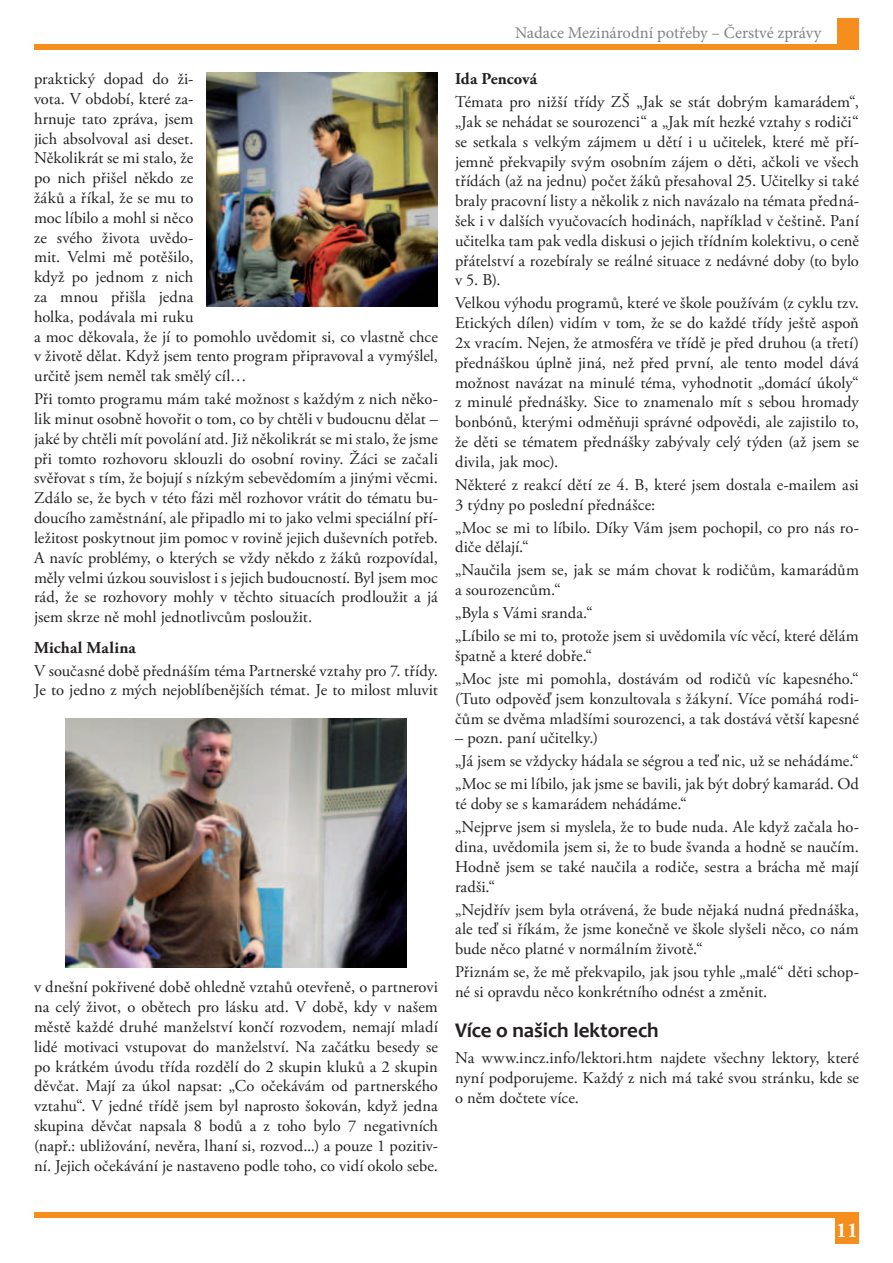
<style>
.page{position:relative;width:893px;height:1263px;background:#fff}
.page>*{position:absolute;margin:0;border:0;box-sizing:border-box;transform-origin:0 0}
.t1{font:700 21px "Candara";letter-spacing:-.005em;color:#231f20}
.t2{font:700 21px "Adobe Garamond Pro";color:#fff}
.t3{font:16.5px/19.8px "Adobe Garamond Pro";letter-spacing:.005em;color:#231f20}
.t4{font:16.5px "Minion Pro";color:#808285}
.t5{font:700 16.5px "Adobe Garamond Pro";letter-spacing:.005em;color:#231f20}
</style>
<div class="page">
<div style="left:835px;top:1216px;width:24px;height:28px;background:#f68e1e"></div>
<div style="left:34px;top:1212px;width:825px;height:5px;background:#f68e1e"></div>
<div style="left:838px;top:18px;width:21px;height:28px;background:#f68e1e"></div>
<div style="left:34px;top:45px;width:825px;height:5px;background:#f68e1e"></div>
<img style="left:66px;top:719px;width:340px;height:248px">
<img style="left:206px;top:72px;width:232px;height:234px">
<p class="t3" style="left:34px;top:70px;width:405px">praktický dopad do ži-<br>vota. V období, které za-<br>hrnuje tato zpráva, jsem<br>jich absolvoval asi deset.<br>Několikrát se mi stalo, že<br>po nich přišel někdo ze<br>žáků a říkal, že se mu to<br>moc líbilo a mohl si něco<br>ze svého života uvědo-<br>mit. Velmi mě potěšilo,<br>když po jednom z nich<br>za mnou přišla jedna<br>holka, podávala mi ruku<br>a moc děkovala, že jí to pomohlo uvědomit si, co vlastně chce v životě dělat. Když jsem tento program připravoval a vymýšlel, určitě jsem neměl tak smělý cíl…</p>
<p class="t3" style="left:34px;top:390px;width:405px;text-align:justify">Při tomto programu mám také možnost s každým z nich něko&shy;lik minut osobně hovořit o tom, co by chtěli v budoucnu dělat – jaké by chtěli mít povolání atd. Již několikrát se mi stalo, že jsme při tomto rozhovoru sklouzli do osobní roviny. Žáci se začali svěřovat s tím, že bojují s nízkým sebevědomím a jinými věcmi.<br>Zdálo se, že bych v této fázi měl rozhovor vrátit do tématu bu&shy;doucího zaměstnání, ale připadlo mi to jako velmi speciální pří&shy;ležitost poskytnout jim pomoc v rovině jejich duševních potřeb.<br>A navíc problémy, o kterých se vždy někdo z žáků rozpovídal, měly velmi úzkou souvislost i s jejich budoucností. Byl jsem moc rád, že se rozhovory mohly v těchto situacích prodloužit a já jsem skrze ně mohl jednotlivcům posloužit.</p>
<p class="t5" style="left:34px;top:638px;width:103px">Michal Malina</p>
<p class="t3" style="left:34px;top:661px;width:405px">V současné době přednáším téma Partnerské vztahy pro 7. třídy.<br>Je to jedno z mých nejoblíbenějších témat. Je to milost mluvit</p>
<p class="t3" style="left:34px;top:978px;width:405px;text-align:justify">v dnešní pokřivené době ohledně vztahů otevřeně, o partnerovi na celý život, o obětech pro lásku atd. V době, kdy v našem městě každé druhé manželství končí rozvodem, nemají mladí lidé motivaci vstupovat do manželství. Na začátku besedy se po krátkém úvodu třída rozdělí do 2 skupin kluků a 2 skupin děvčat. Mají za úkol napsat: „Co očekávám od partnerského vztahu“. V jedné třídě jsem byl naprosto šokován, když jedna skupina děvčat napsala 8 bodů a z toho bylo 7 negativních (např.: ubližování, nevěra, lhaní si, rozvod...) a pouze 1 pozitiv&shy;ní. Jejich očekávání je nastaveno podle toho, co vidí okolo sebe.</p>
<p class="t4" style="left:515px;top:22px;width:308px">Nadace Mezinárodní potřeby – Čerstvé zprávy</p>
<p class="t5" style="left:455px;top:69px;width:84px">Ida Pencová</p>
<p class="t3" style="left:455px;top:93px;width:405px;text-align:justify">Témata pro nižší třídy ZŠ „Jak se stát dobrým kamarádem“, „Jak se nehádat se sourozenci“ a „Jak mít hezké vztahy s rodiči“ se setkala s velkým zájmem u dětí i u učitelek, které mě pří&shy;jemně překvapily svým osobním zájem o děti, ačkoli ve všech třídách (až na jednu) počet žáků přesahoval 25. Učitelky si také braly pracovní listy a několik z nich navázalo na témata předná&shy;šek i v dalších vyučovacích hodinách, například v češtině. Paní učitelka tam pak vedla diskusi o jejich třídním kolektivu, o ceně přátelství a rozebíraly se reálné situace z nedávné doby (to bylo v 5. B).</p>
<p class="t3" style="left:455px;top:294px;width:405px;text-align:justify">Velkou výhodu programů, které ve škole používám (z cyklu tzv.<br>Etických dílen) vidím v tom, že se do každé třídy ještě aspoň 2x vracím. Nejen, že atmosféra ve třídě je před druhou (a třetí) přednáškou úplně jiná, než před první, ale tento model dává možnost navázat na minulé téma, vyhodnotit „domácí úkoly“ z minulé přednášky. Sice to znamenalo mít s sebou hromady bonbónů, kterými odměňuji správné odpovědi, ale zajistilo to, že děti se tématem přednášky zabývaly celý týden (až jsem se divila, jak moc).</p>
<p class="t3" style="left:455px;top:475px;width:405px">Některé z reakcí dětí ze 4. B, které jsem dostala e-mailem asi<br>3 týdny po poslední přednášce:</p>
<p class="t3" style="left:455px;top:518px;width:405px">„Moc se mi to líbilo. Díky Vám jsem pochopil, co pro nás ro&shy;diče dělají.“</p>
<p class="t3" style="left:455px;top:561px;width:405px">„Naučila jsem se, jak se mám chovat k rodičům, kamarádům a sourozencům.“</p>
<p class="t3" style="left:455px;top:602px;width:405px;line-height:23px">„Byla s Vámi sranda.“<br>„Líbilo se mi to, protože jsem si uvědomila víc věcí, které dělám</p>
<p class="t3" style="left:455px;top:645px;width:405px;line-height:23px">špatně a které dobře.“<br>„Moc jste mi pomohla, dostávám od rodičů víc kapesného.“</p>
<p class="t3" style="left:455px;top:689px;width:405px">(Tuto odpověď jsem konzultovala s žákyní. Více pomáhá rodi&shy;čům se dvěma mladšími sourozenci, a tak dostává větší kapesné</p>
<p class="t3" style="left:455px;top:727px;width:405px;line-height:23px">– pozn. paní učitelky.)<br>„Já jsem se vždycky hádala se ségrou a teď nic, už se nehádáme.“ „Moc se mi líbilo, jak jsme se bavili, jak být dobrý kamarád. Od</p>
<p class="t3" style="left:455px;top:793px;width:405px;line-height:23px">té doby se s kamarádem nehádáme.“<br>„Nejprve jsem si myslela, že to bude nuda. Ale když začala ho-</p>
<p class="t3" style="left:455px;top:837px;width:405px;text-align:justify">dina, uvědomila jsem si, že to bude švanda a hodně se naučím.<br>Hodně jsem se také naučila a rodiče, sestra a brácha mě mají radši.“</p>
<p class="t3" style="left:455px;top:900px;width:405px;text-align:justify">„Nejdřív jsem byla otrávená, že bude nějaká nudná přednáška, ale teď si říkám, že jsme konečně ve škole slyšeli něco, co nám bude něco platné v normálním životě.“</p>
<p class="t3" style="left:455px;top:962px;width:405px">Přiznám se, že mě překvapilo, jak jsou tyhle „malé“ děti schop&shy;né si opravdu něco konkrétního odnést a změnit.</p>
<p class="t1" style="left:455px;top:1017px;width:205px">Více o našich lektorech</p>
<p class="t3" style="left:455px;top:1049px;width:405px;text-align:justify">Na www.incz.info/lektori.htm najdete všechny lektory, které nyní podporujeme. Každý z nich má také svou stránku, kde se o něm dočtete více.</p>
<p class="t2" style="left:836px;top:1218px;width:23px">11</p>
</div>
